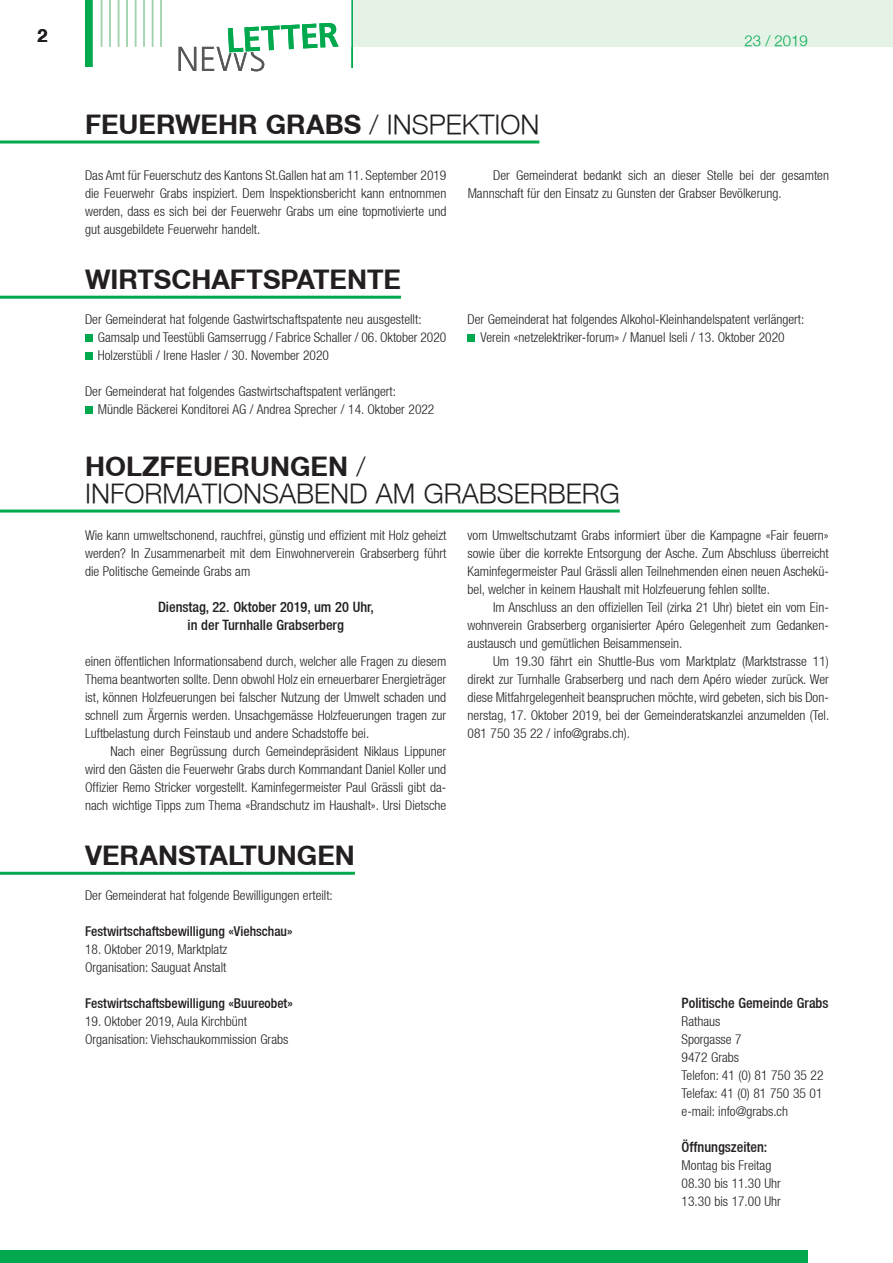
<style>
.page{position:relative;width:893px;height:1263px;background:#fff}
.page>*{position:absolute;margin:0;border:0;box-sizing:border-box;transform-origin:0 0}
.Haupttitel{font:700 27px "Helvetica Neue CE";color:#231f20}
.Haupttitel-2{font:300 27px/27px "Helvetica Neue";color:#231f20}
.t1{font:700 18px "Helvetica Neue CE";color:#231f20}
.t2{font:300 15px "Helvetica Neue";color:#00a94e}
.Zwischentitel{font:500 condensed 14.25px "Helvetica Neue";color:#231f20}
.Grundtext_ohne_Einzu{font:300 condensed 13.5px/18px "Helvetica Neue LT";color:#231f20;text-align:justify}
.Grundtext{font:300 condensed 13.5px/18px "Helvetica Neue LT";color:#231f20;text-align:justify}
.Grundtext_ohne_Einzu-2{font:500 condensed 13.5px "Helvetica Neue";color:#231f20}
.s1{font-family:"Helvetica Neue";font-weight:300}
.s2{font-family:"Helvetica Neue CE";font-weight:700}
</style>
<div class="page">
<hr style="left:0;top:872px;width:355px;height:3px;background:#00a94e">
<hr style="left:0;top:296px;width:401px;height:3px;background:#00a94e">
<div style="left:85px;top:335px;width:7px;height:7px;background:#00a94e"></div>
<div style="left:85px;top:353px;width:7px;height:7px;background:#00a94e"></div>
<div style="left:85px;top:407px;width:7px;height:7px;background:#00a94e"></div>
<div style="left:468px;top:335px;width:7px;height:7px;background:#00a94e"></div>
<hr style="left:0;top:140px;width:539px;height:3px;background:#00a94e">
<hr style="left:0;top:509px;width:620px;height:3px;background:#00a94e">
<div style="left:352px;top:0;width:541px;height:47px;background:#e5f3e7"></div>
<div style="left:85px;top:0;width:8px;height:67px;background:#00a94e"></div>
<hr style="left:101px;top:0;width:1px;height:47px;background:#a1d4ae">
<hr style="left:109px;top:0;width:2px;height:47px;background:#a1d4ae">
<hr style="left:118px;top:0;width:1px;height:47px;background:#a1d4ae">
<hr style="left:126px;top:0;width:2px;height:47px;background:#a1d4ae">
<hr style="left:135px;top:0;width:1px;height:47px;background:#a1d4ae">
<hr style="left:143px;top:0;width:2px;height:47px;background:#a1d4ae">
<hr style="left:152px;top:0;width:1px;height:47px;background:#a1d4ae">
<hr style="left:160px;top:0;width:2px;height:47px;background:#a1d4ae">
<hr style="left:351px;top:0;width:2px;height:68px;background:#00a94e">
<div style="left:0;top:1250px;width:808px;height:13px;background:#00a94e"></div>
<svg style="left:179px;top:47px;width:17px;height:24px"></svg>
<svg style="left:202px;top:23px;width:137px;height:48px"></svg>
<h2 class="t1" style="left:38px;top:25px;width:12px">2</h2>
<p class="t2" style="left:744px;top:32px;width:65px">23 / 2019</p>
<p class="t2" style="left:718px;top:32px;width:54px">Oktober</p>
<p class="t2" style="left:791px;top:32px;width:10px">0</p>
<p class="Haupttitel" style="left:85px;top:108px;width:456px">FEUERWEHR GRABS <span class="s1">/ INSPEKTION</span></p>
<p class="Grundtext_ohne_Einzu" style="left:85px;top:166px;width:363px">Das Amt für Feuerschutz des Kantons St.Gallen hat am 11. September 2019 die Feuerwehr Grabs inspiziert. Dem Inspektionsbericht kann entnommen werden, dass es sich bei der Feuerwehr Grabs um eine topmotivierte und gut ausgebildete Feuerwehr handelt.</p>
<p class="Grundtext" style="left:468px;top:166px;width:363px;text-indent:26px">Der Gemeinderat bedankt sich an dieser Stelle bei der gesamten<br>Mannschaft für den Einsatz zu Gunsten der Grabser Bevölkerung.</p>
<p class="Haupttitel" style="left:85px;top:263px;width:317px">WIRTSCHAFTSPATENTE</p>
<p class="Grundtext_ohne_Einzu" style="left:85px;top:310px;width:338px">Der Gemeinderat hat folgende Gastwirtschaftspatente neu ausgestellt:</p>
<p class="Grundtext_ohne_Einzu" style="left:98px;top:328px;width:350px">Gamsalp und Teestübli Gamserrugg / Fabrice Schaller / 06. Oktober 2020</p>
<p class="Grundtext_ohne_Einzu" style="left:98px;top:346px;width:233px">Holzerstübli / Irene Hasler / 30. November 2020</p>
<p class="Grundtext_ohne_Einzu" style="left:85px;top:382px;width:312px">Der Gemeinderat hat folgendes Gastwirtschaftspatent verlängert:</p>
<p class="Grundtext_ohne_Einzu" style="left:98px;top:400px;width:338px">Mündle Bäckerei Konditorei AG / Andrea Sprecher / 14. Oktober 2022</p>
<p class="Grundtext_ohne_Einzu" style="left:468px;top:310px;width:338px">Der Gemeinderat hat folgendes Alkohol-Kleinhandelspatent verlängert:</p>
<p class="Grundtext_ohne_Einzu" style="left:480px;top:328px;width:306px">Verein «netzelektriker-forum» / Manuel Iseli / 13. Oktober 2020</p>
<p class="Haupttitel-2" style="left:85px;top:452px;width:536px"><span class="s2">HOLZFEUERUNGEN</span> /<br>INFORMATIONSABEND AM GRABSERBERG</p>
<p class="Grundtext_ohne_Einzu" style="left:85px;top:526px;width:363px">Wie kann umweltschonend, rauchfrei, günstig und effizient mit Holz geheizt werden? In Zusammenarbeit mit dem Einwohnerverein Grabserberg führt die Politische Gemeinde Grabs am</p>
<p class="Zwischentitel" style="left:158px;top:598px;width:217px">Dienstag, 22. Oktober 2019, um 20 Uhr,</p>
<p class="Zwischentitel" style="left:187px;top:616px;width:158px">in der Turnhalle Grabserberg</p>
<p class="Grundtext_ohne_Einzu" style="left:85px;top:652px;width:363px">einen öffentlichen Informationsabend durch, welcher alle Fragen zu diesem Thema beantworten sollte. Denn obwohl Holz ein erneuerbarer Energieträger ist, können Holzfeuerungen bei falscher Nutzung der Umwelt schaden und schnell zum Ärgernis werden. Unsachgemässe Holzfeuerungen tragen zur Luftbelastung durch Feinstaub und andere Schadstoffe bei.</p>
<p class="Grundtext" style="left:85px;top:742px;width:363px;text-indent:26px">Nach einer Begrüssung durch Gemeindepräsident Niklaus Lippuner wird den Gästen die Feuerwehr Grabs durch Kommandant Daniel Koller und Offizier Remo Stricker vorgestellt. Kaminfegermeister Paul Grässli gibt da&shy;nach wichtige Tipps zum Thema «Brandschutz im Haushalt». Ursi Dietsche</p>
<p class="Grundtext" style="left:468px;top:526px;width:363px">vom Umweltschutzamt Grabs informiert über die Kampagne «Fair feuern» sowie über die korrekte Entsorgung der Asche. Zum Abschluss überreicht Kaminfegermeister Paul Grässli allen Teilnehmenden einen neuen Aschekü&shy;bel, welcher in keinem Haushalt mit Holzfeuerung fehlen sollte.</p>
<p class="Grundtext" style="left:468px;top:598px;width:363px;text-indent:26px">Im Anschluss an den offiziellen Teil (zirka 21 Uhr) bietet ein vom Ein&shy;wohnverein Grabserberg organisierter Apéro Gelegenheit zum Gedanken&shy;austausch und gemütlichen Beisammensein.</p>
<p class="Grundtext" style="left:468px;top:652px;width:363px;text-indent:26px">Um 19.30 fährt ein Shuttle-Bus vom Marktplatz (Marktstrasse 11) direkt zur Turnhalle Grabserberg und nach dem Apéro wieder zurück. Wer diese Mitfahrgelegenheit beanspruchen möchte, wird gebeten, sich bis Don&shy;nerstag, 17. Oktober 2019, bei der Gemeinderatskanzlei anzumelden (Tel.<br>081 750 35 22 / info@grabs.ch).</p>
<p class="Haupttitel" style="left:85px;top:839px;width:271px">VERANSTALTUNGEN</p>
<p class="Grundtext_ohne_Einzu" style="left:85px;top:886px;width:249px">Der Gemeinderat hat folgende Bewilligungen erteilt:</p>
<p class="Grundtext_ohne_Einzu-2" style="left:85px;top:923px;width:209px">Festwirtschaftsbewilligung «Viehschau»</p>
<p class="Grundtext_ohne_Einzu" style="left:85px;top:940px;width:144px">18. Oktober 2019, Marktplatz</p>
<p class="Grundtext_ohne_Einzu" style="left:85px;top:958px;width:143px">Organisation: Sauguat Anstalt</p>
<p class="Grundtext_ohne_Einzu-2" style="left:85px;top:995px;width:209px">Festwirtschaftsbewilligung «Buureobet»</p>
<p class="Grundtext_ohne_Einzu" style="left:85px;top:1012px;width:164px">19. Oktober 2019, Aula Kirchbünt</p>
<p class="Grundtext_ohne_Einzu" style="left:85px;top:1030px;width:205px">Organisation: Viehschaukommission Grabs</p>
<p class="Zwischentitel" style="left:682px;top:994px;width:148px">Politische Gemeinde Grabs</p>
<p class="Grundtext_ohne_Einzu" style="left:682px;top:1012px;width:40px">Rathaus</p>
<p class="Grundtext_ohne_Einzu" style="left:682px;top:1030px;width:62px">Sporgasse 7</p>
<p class="Grundtext_ohne_Einzu" style="left:682px;top:1048px;width:59px">9472 Grabs</p>
<p class="Grundtext_ohne_Einzu" style="left:682px;top:1066px;width:143px">Telefon: 41 (0) 81 750 35 22</p>
<p class="Grundtext_ohne_Einzu" style="left:682px;top:1084px;width:142px">Telefax: 41 (0) 81 750 35 01</p>
<p class="Grundtext_ohne_Einzu" style="left:682px;top:1102px;width:108px">e-mail: info@grabs.ch</p>
<p class="Zwischentitel" style="left:682px;top:1138px;width:87px">Öffnungszeiten:</p>
<p class="Grundtext_ohne_Einzu" style="left:682px;top:1156px;width:91px">Montag bis Freitag</p>
<p class="Grundtext_ohne_Einzu" style="left:682px;top:1174px;width:101px">08.30 bis 11.30 Uhr</p>
<p class="Grundtext_ohne_Einzu" style="left:682px;top:1192px;width:101px">13.30 bis 17.00 Uhr</p>
</div>
